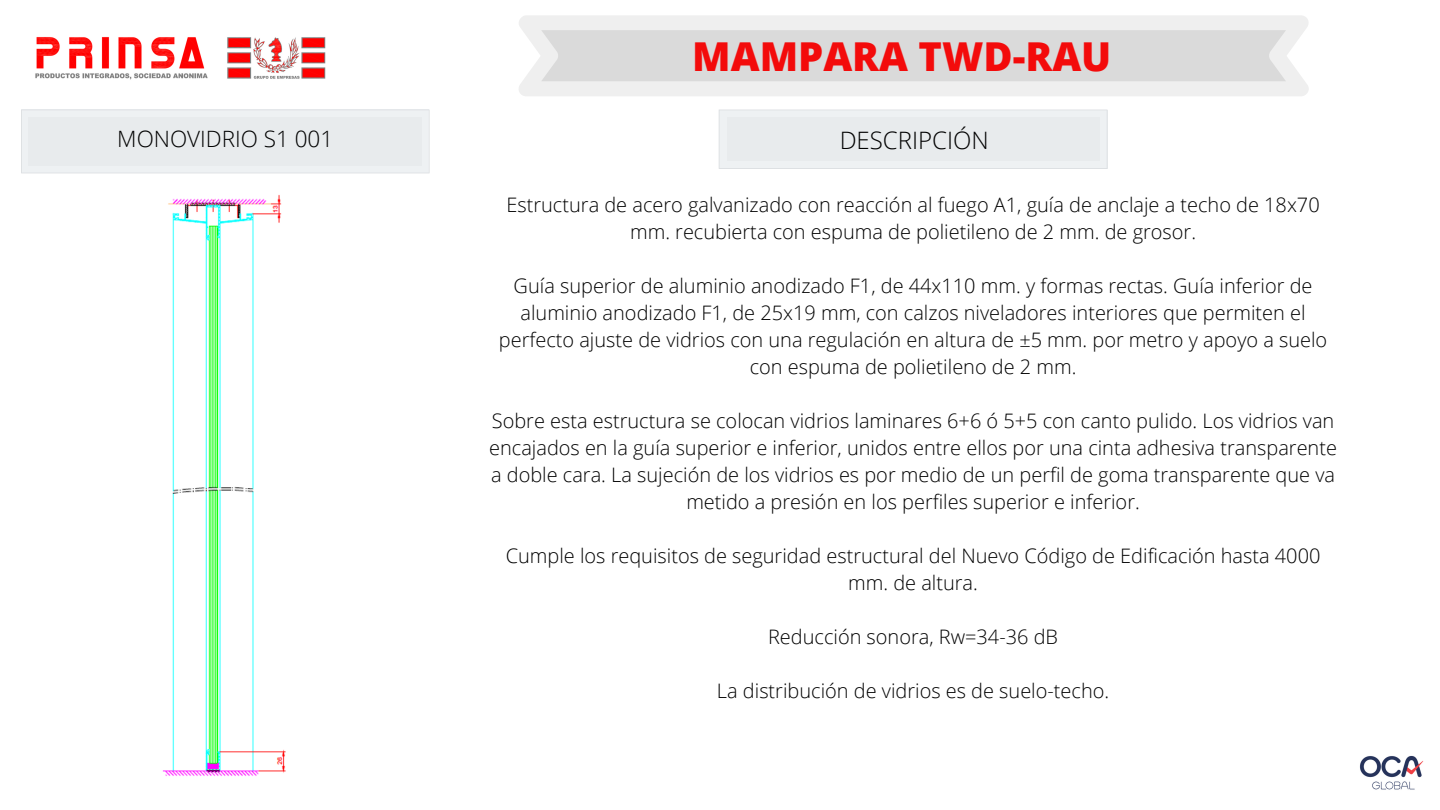
<style>
.page{position:relative;width:1440px;height:810px;background:#fff}
.page>*{position:absolute;margin:0;border:0;box-sizing:border-box;transform-origin:0 0}
.t1{font:800 39.9px "Open Sans";color:#f30b0b}
.t2{font:300 24px "Open Sans";color:#000}
.t3{font:300 22.5px "Open Sans";color:#000}
.t4{font:300 19.95px/27px "Open Sans";color:#000;text-align:center}
</style>
<div class="page">
<svg style="left:519px;top:15px;width:790px;height:81px;fill:#dadada"></svg>
<div style="left:719px;top:110px;width:388px;height:59px;background:#eef1f3"></div>
<div style="left:727px;top:118px;width:373px;height:43px;background:#e8ebed"></div>
<img style="left:1360px;top:756px;width:63px;height:34px">
<img style="left:35px;top:37px;width:291px;height:43px">
<div style="left:21px;top:110px;width:409px;height:63px;background:#eef1f3"></div>
<div style="left:29px;top:117px;width:393px;height:49px;background:#e8ebed"></div>
<img style="left:162px;top:195px;width:124px;height:581px">
<p class="t1" style="left:692px;top:29px;width:421px">MAMPARA TWD-RAU</p>
<p class="t3" style="left:117px;top:123px;width:217px">MONOVIDRIO S1 001</p>
<p class="t2" style="left:840px;top:123px;width:151px">DESCRIPCIÓN</p>
<p class="t4" style="left:506px;top:191px;width:815px">Estructura de acero galvanizado con reacción al fuego A1, guía de anclaje a techo de 18x70 mm. recubierta con espuma de polietileno de 2 mm. de grosor.</p>
<p class="t4" style="left:499px;top:272px;width:830px">Guía superior de aluminio anodizado F1, de 44x110 mm. y formas rectas. Guía inferior de aluminio anodizado F1, de 25x19 mm, con calzos niveladores interiores que permiten el perfecto ajuste de vidrios con una regulación en altura de ±5 mm. por metro y apoyo a suelo con espuma de polietileno de 2 mm.</p>
<p class="t4" style="left:489px;top:407px;width:849px">Sobre esta estructura se colocan vidrios laminares 6+6 ó 5+5 con canto pulido. Los vidrios van encajados en la guía superior e inferior, unidos entre ellos por una cinta adhesiva transparente a doble cara. La sujeción de los vidrios es por medio de un perfil de goma transparente que va metido a presión en los perfiles superior e inferior.</p>
<p class="t4" style="left:506px;top:542px;width:816px">Cumple los requisitos de seguridad estructural del Nuevo Código de Edificación hasta 4000 mm. de altura.</p>
<p class="t4" style="left:768px;top:623px;width:291px">Reducción sonora, Rw=34-36 dB</p>
<p class="t4" style="left:717px;top:677px;width:394px">La distribución de vidrios es de suelo-techo.</p>
</div>
